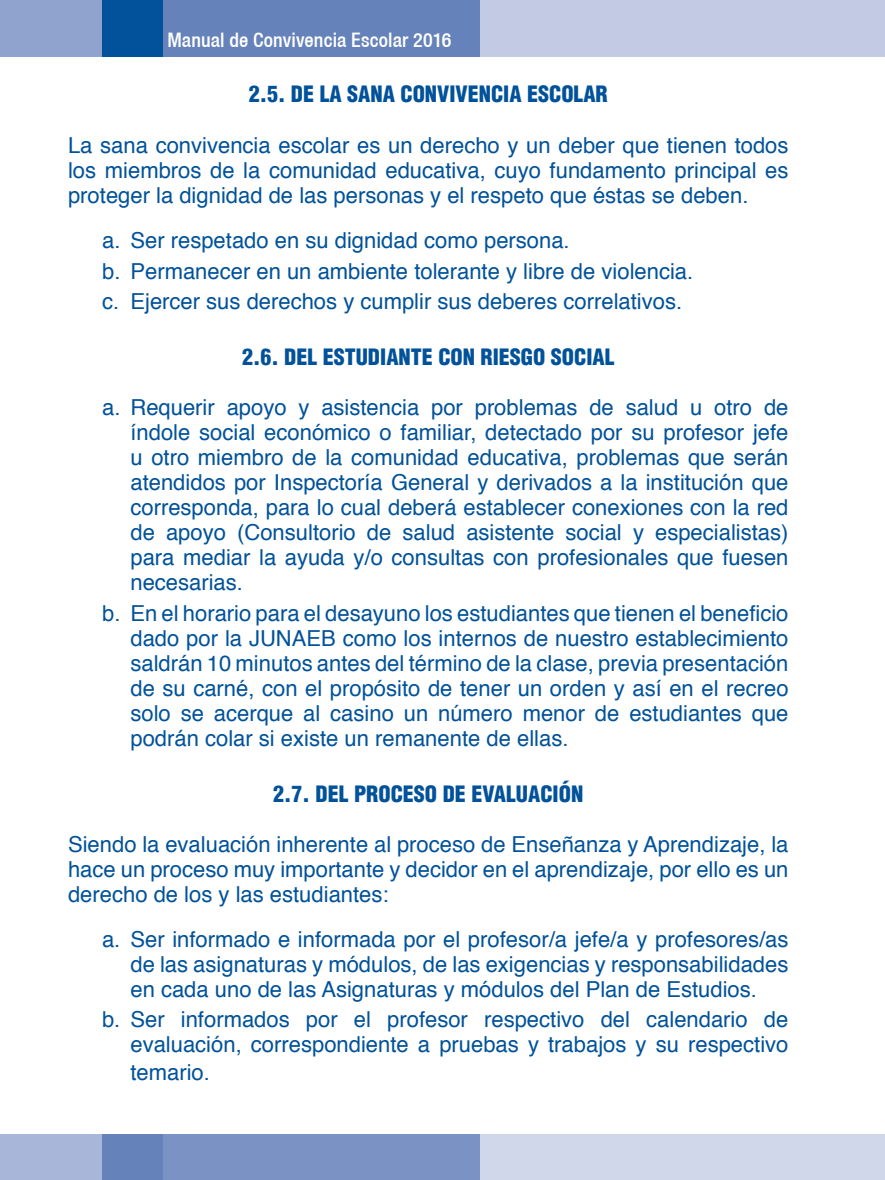
<style>
.page{position:relative;width:885px;height:1180px;background:#fff}
.page>*{position:absolute;margin:0;border:0;box-sizing:border-box;transform-origin:0 0}
.t1{font:22px/25px "Helvetica";color:#01529a;text-align:justify}
.t2{font:900 condensed 22px "Helvetica";color:#01529a}
.t3{font:500 condensed 20px "Helvetica 67";letter-spacing:.005em;color:#fff}
</style>
<div class="page">
<div style="left:476px;top:0;width:408px;height:57px;background:#c3cbe4"></div>
<div style="left:0;top:0;width:103px;height:57px;background:#90a3ce"></div>
<div style="left:103px;top:0;width:60px;height:57px;background:#01529a"></div>
<div style="left:163px;top:0;width:316px;height:57px;background:#6582ba"></div>
<div style="left:476px;top:1134px;width:408px;height:45px;background:#d0d7ea"></div>
<div style="left:0;top:1134px;width:103px;height:45px;background:#a8b6d9"></div>
<div style="left:103px;top:1134px;width:60px;height:45px;background:#6582ba"></div>
<div style="left:163px;top:1134px;width:316px;height:45px;background:#7a92c4"></div>
<p class="t3" style="left:167px;top:28px;width:285px">Manual de Convivencia Escolar 2016</p>
<p class="t2" style="left:249px;top:80px;width:360px">2.5. DE LA SANA CONVIVENCIA ESCOLAR</p>
<p class="t1" style="left:68px;top:133px;width:721px">La sana convivencia escolar es un derecho y un deber que tienen todos los miembros de la comunidad educativa, cuyo fundamento principal es proteger la dignidad de las personas y el respeto que éstas se deben.</p>
<p class="t1" style="left:102px;top:226px;width:592px;line-height:30.6px;text-align:left">a. Ser respetado en su dignidad como persona.<br>b. Permanecer en un ambiente tolerante y libre de violencia. c. Ejercer sus derechos y cumplir sus deberes correlativos.</p>
<p class="t2" style="left:242px;top:343px;width:374px">2.6. DEL ESTUDIANTE CON RIESGO SOCIAL</p>
<p class="t1" style="left:130px;top:395px;width:659px;text-indent:-28px">a. Requerir apoyo y asistencia por problemas de salud u otro de índole social económico o familiar, detectado por su profesor jefe u otro miembro de la comunidad educativa, problemas que serán atendidos por Inspectoría General y derivados a la institución que corresponda, para lo cual deberá establecer conexiones con la red de apoyo (Consultorio de salud asistente social y especialistas) para mediar la ayuda y/o consultas con profesionales que fuesen necesarias.</p>
<p class="t1" style="left:130px;top:601px;width:659px;text-indent:-28px">b. En el horario para el desayuno los estudiantes que tienen el beneficio dado por la JUNAEB como los internos de nuestro establecimiento saldrán 10 minutos antes del término de la clase, previa presentación de su carné, con el propósito de tener un orden y así en el recreo solo se acerque al casino un número menor de estudiantes que podrán colar si existe un remanente de ellas.</p>
<p class="t2" style="left:273px;top:779px;width:311px">2.7. DEL PROCESO DE EVALUACIÓN</p>
<p class="t1" style="left:68px;top:832px;width:721px">Siendo la evaluación inherente al proceso de Enseñanza y Aprendizaje, la hace un proceso muy importante y decidor en el aprendizaje, por ello es un derecho de los y las estudiantes:</p>
<p class="t1" style="left:130px;top:927px;width:659px;text-indent:-28px">a. Ser informado e informada por el profesor/a jefe/a y profesores/as de las asignaturas y módulos, de las exigencias y responsabilidades en cada uno de las Asignaturas y módulos del Plan de Estudios.</p>
<p class="t1" style="left:102px;top:1007px;width:687px;text-align:right">b. Ser informados por el profesor respectivo del calendario de evaluación, correspondiente a pruebas y trabajos y su respectivo</p>
<p class="t1" style="left:130px;top:1060px;width:81px">temario.</p>
</div>
